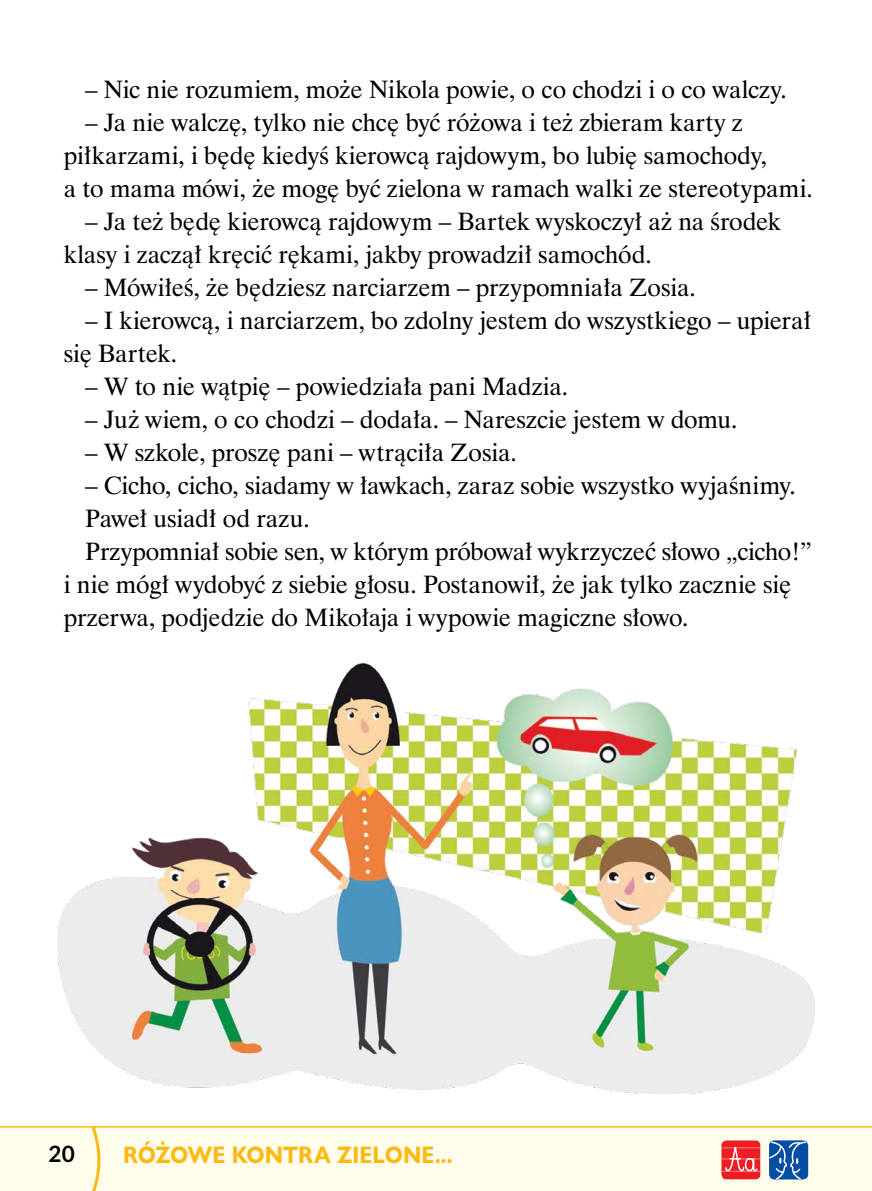
<style>
.page{position:relative;width:872px;height:1191px;background:#fff}
.page>*{position:absolute;margin:0;border:0;box-sizing:border-box;transform-origin:0 0}
.t1{font:24px/33px "Dutch 801 Rm PL";letter-spacing:-.005em;color:#000}
.t2{font:700 24px "Gill Sans Nova";color:#fdb913;scale:.9 1}
.t3{font:700 22.5px "Lato";color:#000}
</style>
<div class="page">
<div style="left:0;top:1127px;width:872px;height:64px;background:#fffdec"></div>
<hr style="left:0;top:1126px;width:872px;height:1px;background:#fdb913">
<svg style="left:80px;top:1126px;width:26px;height:65px"></svg>
<svg style="left:769px;top:1140px;width:39px;height:39px;background:#2f6db2"></svg>
<svg style="left:721px;top:1140px;width:39px;height:39px;background:#ef4348"></svg>
<img style="left:57px;top:663px;width:757px;height:430px">
<p class="t1" style="left:85px;top:72px;width:703px">– Nic nie rozumiem, może Nikola powie, o co chodzi i o co walczy.</p>
<p class="t1" style="left:64px;top:105px;width:750px;text-indent:21px">– Ja nie walczę, tylko nie chcę być różowa i też zbieram karty z piłkarzami, i będę kiedyś kierowcą rajdowym, bo lubię samochody,<br>a to mama mówi, że mogę być zielona w ramach walki ze stereotypami.</p>
<p class="t1" style="left:64px;top:204px;width:718px;text-indent:21px">– Ja też będę kierowcą rajdowym – Bartek wyskoczył aż na środek klasy i zaczął kręcić rękami, jakby prowadził samochód.</p>
<p class="t1" style="left:85px;top:270px;width:612px">– Mówiłeś, że będziesz narciarzem – przypomniała Zosia.</p>
<p class="t1" style="left:64px;top:303px;width:748px;text-indent:21px">– I kierowcą, i narciarzem, bo zdolny jestem do wszystkiego – upierał się Bartek.</p>
<p class="t1" style="left:85px;top:369px;width:484px">– W to nie wątpię – powiedziała pani Madzia.</p>
<p class="t1" style="left:85px;top:402px;width:654px">– Już wiem, o co chodzi – dodała. – Nareszcie jestem w domu.</p>
<p class="t1" style="left:85px;top:435px;width:433px">– W szkole, proszę pani – wtrąciła Zosia.</p>
<p class="t1" style="left:85px;top:468px;width:712px">– Cicho, cicho, siadamy w ławkach, zaraz sobie wszystko wyjaśnimy.</p>
<p class="t1" style="left:85px;top:501px;width:226px">Paweł usiadł od razu.</p>
<p class="t1" style="left:85px;top:534px;width:728px">Przypomniał sobie sen, w którym próbował wykrzyczeć słowo „cicho!”</p>
<p class="t1" style="left:64px;top:567px;width:729px">i nie mógł wydobyć z siebie głosu. Postanowił, że jak tylko zacznie się</p>
<p class="t1" style="left:64px;top:600px;width:626px">przerwa, podjedzie do Mikołaja i wypowie magiczne słowo.</p>
<p class="t3" style="left:49px;top:1136px;width:28px">20</p>
<p class="t2" style="left:123px;top:1140px;width:367px">RÓŻOWE KONTRA ZIELONE...</p>
</div>
